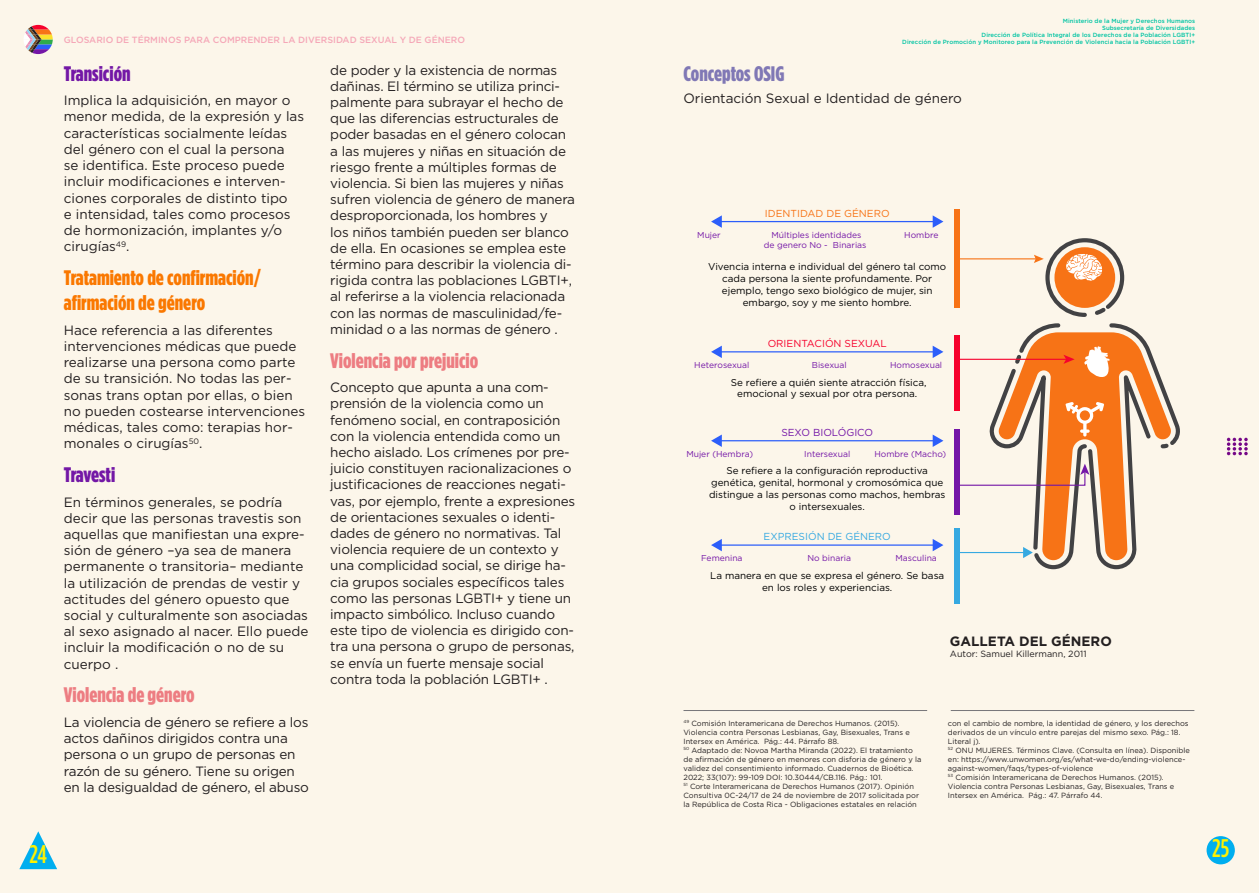
<style>
.page{position:relative;width:1259px;height:893px;background:#fcf6ea}
.page>*{position:absolute;margin:0;border:0;box-sizing:border-box;transform-origin:0 0}
.t1{font:500 25.5px "Gotham Cond";color:#fff101}
.PALABRA{font:900 21px/25.2px "Gotham Cond";color:#fa7800}
.PALABRA-2{font:900 21px "Gotham Cond";color:#ed7d82}
.PALABRA-3{font:900 21px "Gotham Cond";color:#7317a6}
.PALABRA-4{font:900 21px "Gotham Cond";letter-spacing:-.005em;color:#8078b5}
.TEXTO_CORRIDO{font:13.5px/16.2px "Gotham";letter-spacing:-.015em;color:#231f20}
.TEXTO_CORRIDO-2{font:700 13.5px "Gotham";color:#231f20}
.t2{font:10.05px "Gotham";color:#f6022d}
.t3{font:10.05px "Gotham";color:#f77316}
.t4{font:10.05px "Gotham";color:#36a9e1}
.t5{font:10.05px "Gotham";color:#7416a7}
.t6{font:9.9px/11.9px "Gotham";color:#000;text-align:center}
.t7{font:500 9px "Gotham";color:#f5a8b8}
.TEXTO_CORRIDO-3{font:9px "Gotham";color:#231f20}
.t8{font:8.55px/10.2px "Gotham";color:#7416a7;text-align:center}
.CITAS{font:7.5px/9px "Gotham";color:#231f20}
.t9{font:500 6px/7.2px "Gotham";letter-spacing:.01em;color:#00c4a3;text-align:right}
</style>
<div class="page">
<svg style="left:1226px;top:438px;width:21px;height:17px"></svg>
<svg style="left:24px;top:25px;width:29px;height:29px"></svg>
<div style="left:1206px;top:836px;width:28px;height:28px;background:#00aeef;border-radius:50%"></div>
<svg style="left:19px;top:831px;width:38px;height:38px"></svg>
<hr style="left:683px;top:710px;width:244px;height:1px;background:#77777a">
<hr style="left:950px;top:710px;width:244px;height:1px;background:#77777a">
<hr style="left:720px;top:440px;width:214px;height:1px;background:#2c5efa">
<svg style="left:711px;top:435px;width:11px;height:12px"></svg>
<svg style="left:932px;top:435px;width:11px;height:12px"></svg>
<hr style="left:720px;top:351px;width:214px;height:1px;background:#2c5efa">
<svg style="left:711px;top:346px;width:11px;height:12px"></svg>
<svg style="left:932px;top:346px;width:11px;height:12px"></svg>
<hr style="left:720px;top:221px;width:214px;height:1px;background:#2c5efa">
<svg style="left:711px;top:215px;width:11px;height:13px"></svg>
<svg style="left:932px;top:215px;width:11px;height:13px"></svg>
<div style="left:954px;top:210px;width:5px;height:98px;background:#f77316"></div>
<div style="left:954px;top:335px;width:5px;height:75px;background:#f6022d"></div>
<div style="left:954px;top:430px;width:5px;height:85px;background:#7416a7"></div>
<hr style="left:720px;top:544px;width:214px;height:2px;background:#2c5efa">
<svg style="left:711px;top:539px;width:11px;height:12px"></svg>
<svg style="left:932px;top:539px;width:11px;height:12px"></svg>
<div style="left:954px;top:528px;width:5px;height:76px;background:#36a9e1"></div>
<svg style="left:955px;top:236px;width:224px;height:335px"></svg>
<p class="t7" style="left:64px;top:34px;width:403px">GLOSARIO DE TÉRMINOS PARA COMPRENDER LA DIVERSIDAD SEXUAL Y DE GÉNERO</p>
<p class="PALABRA-3" style="left:64px;top:61px;width:68px">Transición</p>
<p class="TEXTO_CORRIDO" style="left:64px;top:92px;width:242px">Implica la adquisición, en mayor o menor medida, de la expresión y las características socialmente leídas del género con el cual la persona<br>se identifica. Este proceso puede incluir modificaciones e interven&shy;ciones corporales de distinto tipo<br>e intensidad, tales como procesos de hormonización, implantes y/o cirugías<sup>49</sup>.</p>
<p class="PALABRA" style="left:64px;top:265px;width:198px">Tratamiento de confirmación/ afirmación de género</p>
<p class="TEXTO_CORRIDO" style="left:64px;top:322px;width:243px">Hace referencia a las diferentes intervenciones médicas que puede realizarse una persona como parte de su transición. No todas las per&shy;sonas trans optan por ellas, o bien no pueden costearse intervenciones médicas, tales como: terapias hor&shy;monales o cirugías<sup>50</sup>.</p>
<p class="PALABRA-3" style="left:64px;top:462px;width:53px">Travesti</p>
<p class="TEXTO_CORRIDO" style="left:64px;top:493px;width:246px">En términos generales, se podría decir que las personas travestis son aquellas que manifiestan una expre&shy;sión de género –ya sea de manera permanente o transitoria– mediante la utilización de prendas de vestir y actitudes del género opuesto que social y culturalmente son asociadas al sexo asignado al nacer. Ello puede incluir la modificación o no de su cuerpo .</p>
<p class="PALABRA-2" style="left:64px;top:682px;width:132px">Violencia de género</p>
<p class="TEXTO_CORRIDO" style="left:64px;top:714px;width:247px">La violencia de género se refiere a los actos dañinos dirigidos contra una persona o un grupo de personas en razón de su género. Tiene su origen en la desigualdad de género, el abuso</p>
<p class="TEXTO_CORRIDO" style="left:330px;top:61px;width:246px">de poder y la existencia de normas dañinas. El término se utiliza princi&shy;palmente para subrayar el hecho de que las diferencias estructurales de poder basadas en el género colocan a las mujeres y niñas en situación de riesgo frente a múltiples formas de violencia. Si bien las mujeres y niñas sufren violencia de género de manera desproporcionada, los hombres y<br>los niños también pueden ser blanco de ella. En ocasiones se emplea este término para describir la violencia di&shy;rigida contra las poblaciones LGBTI+, al referirse a la violencia relacionada con las normas de masculinidad/fe&shy;minidad o a las normas de género .</p>
<p class="PALABRA-2" style="left:330px;top:348px;width:149px">Violencia por prejuicio</p>
<p class="TEXTO_CORRIDO" style="left:330px;top:379px;width:246px">Concepto que apunta a una com&shy;prensión de la violencia como un fenómeno social, en contraposición con la violencia entendida como un hecho aislado. Los crímenes por pre&shy;juicio constituyen racionalizaciones o justificaciones de reacciones negati&shy;vas, por ejemplo, frente a expresiones de orientaciones sexuales o identi&shy;dades de género no normativas. Tal violencia requiere de un contexto y una complicidad social, se dirige ha&shy;cia grupos sociales específicos tales como las personas LGBTI+ y tiene un impacto simbólico. Incluso cuando este tipo de violencia es dirigido con&shy;tra una persona o grupo de personas, se envía un fuerte mensaje social contra toda la población LGBTI+ .</p>
<h1 class="t1" style="left:29px;top:839px;width:19px">24</h1>
<p class="t9" style="left:902px;top:17px;width:294px">Ministerio de la Mujer y Derechos Humanos<br>Subsecretaría de Diversidades<br>Dirección de Política Integral de los Derechos de la Población LGBTI+<br>Dirección de Promoción y Monitoreo para la Prevención de Violencia hacia la Población LGBTI+</p>
<p class="PALABRA-4" style="left:683px;top:61px;width:102px">Conceptos OSIG</p>
<p class="TEXTO_CORRIDO" style="left:683px;top:90px;width:280px">Orientación Sexual e Identidad de género</p>
<p class="t3" style="left:765px;top:207px;width:126px">IDENTIDAD DE GÉNERO</p>
<p class="t8" style="left:697px;top:229px;width:25px">Mujer</p>
<p class="t8" style="left:764px;top:229px;width:104px">Múltiples identidades de genero No - Binarias</p>
<p class="t8" style="left:904px;top:229px;width:36px">Hombre</p>
<p class="t6" style="left:708px;top:261px;width:240px">Vivencia interna e individual del género tal como cada persona la siente profundamente. Por ejemplo, tengo sexo biológico de mujer, sin embargo, soy y me siento hombre.</p>
<p class="t2" style="left:767px;top:337px;width:121px">ORIENTACIÓN SEXUAL</p>
<p class="t8" style="left:694px;top:360px;width:57px">Heterosexual</p>
<p class="t8" style="left:812px;top:360px;width:36px">Bisexual</p>
<p class="t8" style="left:890px;top:360px;width:54px">Homosexual</p>
<p class="t6" style="left:731px;top:376px;width:197px">Se refiere a quién siente atracción física, emocional y sexual por otra persona.</p>
<p class="t5" style="left:781px;top:426px;width:93px">SEXO BIOLÓGICO</p>
<p class="t8" style="left:686px;top:449px;width:68px">Mujer (Hembra)</p>
<p class="t8" style="left:804px;top:449px;width:47px">Intersexual</p>
<p class="t8" style="left:874px;top:449px;width:73px">Hombre (Macho)</p>
<p class="t6" style="left:709px;top:465px;width:238px">Se refiere a la configuración reproductiva genética, genital, hormonal y cromosómica que distingue a las personas como machos, hembras o intersexuales.</p>
<p class="t4" style="left:763px;top:530px;width:129px">EXPRESIÓN DE GÉNERO</p>
<p class="t8" style="left:701px;top:553px;width:43px">Femenina</p>
<p class="t8" style="left:807px;top:553px;width:45px">No binaria</p>
<p class="t8" style="left:895px;top:553px;width:43px">Masculina</p>
<p class="t6" style="left:710px;top:569px;width:236px">La manera en que se expresa el género. Se basa en los roles y experiencias.</p>
<p class="TEXTO_CORRIDO-2" style="left:950px;top:633px;width:163px">GALLETA DEL GÉNERO</p>
<p class="TEXTO_CORRIDO-3" style="left:950px;top:648px;width:138px">Autor: Samuel Killermann, 2011</p>
<p class="CITAS" style="left:683px;top:719px;width:228px"><sup>49</sup> Comisión Interamericana de Derechos Humanos. (2015).<br>Violencia contra Personas Lesbianas, Gay, Bisexuales, Trans e<br>Intersex en América. Pág.: 44. Párrafo 88.</p>
<p class="CITAS" style="left:683px;top:746px;width:239px"><sup>50</sup> Adaptado de: Novoa Martha Miranda (2022). El tratamiento de afirmación de género en menores con disforia de género y la validez del consentimiento informado. Cuadernos de Bioética.<br>2022; 33(107): 99-109 DOI: 10.30444/CB.116. Pág.: 101.</p>
<p class="CITAS" style="left:683px;top:782px;width:237px"><sup>51</sup> Corte Interamericana de Derechos Humanos (2017). Opinión<br>Consultiva 0C-24/17 de 24 de noviembre de 2017 solicitada por la República de Costa Rica - Obligaciones estatales en relación</p>
<p class="CITAS" style="left:948px;top:719px;width:242px">con el cambio de nombre, la identidad de género, y los derechos derivados de un vínculo entre parejas del mismo sexo. Pág.: 18.<br>Literal j).</p>
<p class="CITAS" style="left:948px;top:746px;width:243px"><sup>52</sup> ONU MUJERES. Términos Clave. (Consulta en línea). Disponible en: https://www.unwomen.org/es/what-we-do/ending-violence&shy;against-women/faqs/types-of-violence</p>
<p class="CITAS" style="left:948px;top:773px;width:228px"><sup>53</sup> Comisión Interamericana de Derechos Humanos. (2015).<br>Violencia contra Personas Lesbianas, Gay, Bisexuales, Trans e<br>Intersex en América. Pág.: 47. Párrafo 44.</p>
<h1 class="t1" style="left:1212px;top:834px;width:18px">25</h1>
</div>
